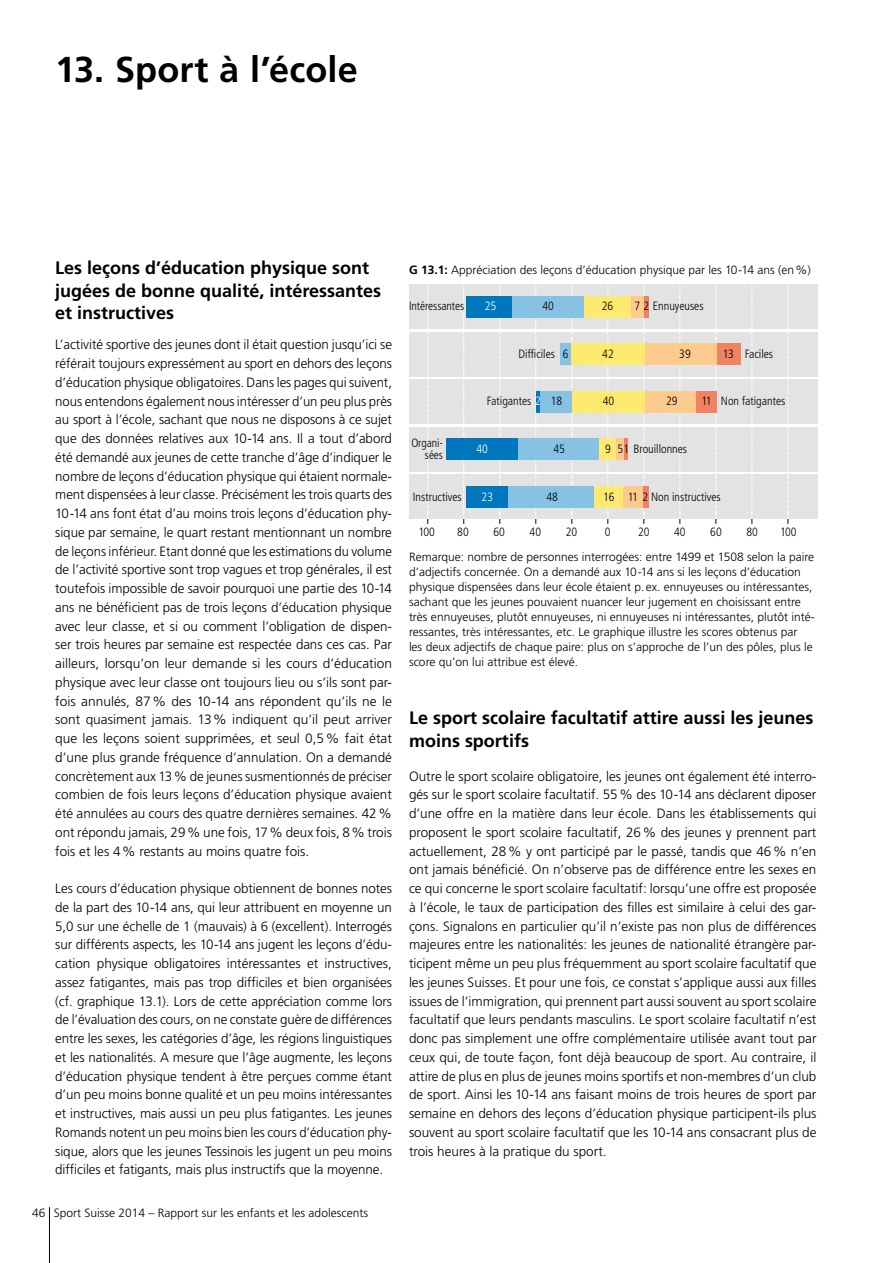
<style>
.page{position:relative;width:893px;height:1263px;background:#fff}
.page>*{position:absolute;margin:0;border:0;box-sizing:border-box;transform-origin:0 0}
.t1{font:700 36px "Frutiger LT";letter-spacing:.005em;color:#000}
.t2{font:700 18px/22.5px "Frutiger LT";color:#000}
.t3{font:300 13.5px/18.8px "Frutiger LT";color:#000;text-align:justify}
.t4{font:300 12px/15px "Frutiger LT";color:#000}
.t5{font:300 condensed 12px/12px "Frutiger LT";color:#000;text-align:right}
.t6{font:300 condensed 12px "Frutiger LT";color:#fff}
.s1{font-weight:700}
.s2{color:#fff}
</style>
<div class="page">
<hr style="left:49px;top:1207px;width:1px;height:56px;background:#000">
<div style="left:409px;top:285px;width:408px;height:44px;background:#e3e3e3"></div>
<div style="left:409px;top:332px;width:408px;height:44px;background:#e3e3e3"></div>
<div style="left:409px;top:380px;width:408px;height:44px;background:#e3e3e3"></div>
<div style="left:409px;top:427px;width:408px;height:44px;background:#e3e3e3"></div>
<div style="left:409px;top:475px;width:408px;height:44px;background:#e3e3e3"></div>
<svg style="left:427px;top:285px;width:1px;height:239px"></svg>
<svg style="left:463px;top:285px;width:1px;height:239px"></svg>
<svg style="left:499px;top:285px;width:1px;height:239px"></svg>
<svg style="left:571px;top:285px;width:1px;height:239px"></svg>
<svg style="left:607px;top:285px;width:1px;height:239px"></svg>
<svg style="left:643px;top:285px;width:1px;height:239px"></svg>
<svg style="left:679px;top:285px;width:1px;height:239px"></svg>
<svg style="left:715px;top:285px;width:1px;height:239px"></svg>
<svg style="left:751px;top:285px;width:1px;height:239px"></svg>
<svg style="left:787px;top:285px;width:1px;height:239px"></svg>
<svg style="left:535px;top:285px;width:1px;height:239px"></svg>
<div style="left:643px;top:296px;width:6px;height:22px;background:#f08161"></div>
<div style="left:631px;top:296px;width:13px;height:22px;background:#fccb8d"></div>
<div style="left:584px;top:296px;width:47px;height:22px;background:#ffea71"></div>
<div style="left:512px;top:296px;width:72px;height:22px;background:#86c2e3"></div>
<div style="left:466px;top:296px;width:46px;height:22px;background:#0077bd"></div>
<div style="left:560px;top:343px;width:11px;height:22px;background:#86c2e3"></div>
<div style="left:571px;top:343px;width:74px;height:22px;background:#ffea71"></div>
<div style="left:645px;top:343px;width:72px;height:22px;background:#fccb8d"></div>
<div style="left:717px;top:343px;width:23px;height:22px;background:#f08161"></div>
<hr style="left:536px;top:391px;width:4px;height:22px;background:#0077bd">
<div style="left:540px;top:391px;width:33px;height:22px;background:#86c2e3"></div>
<div style="left:573px;top:391px;width:72px;height:22px;background:#ffea71"></div>
<div style="left:645px;top:391px;width:51px;height:22px;background:#fccb8d"></div>
<div style="left:696px;top:391px;width:21px;height:22px;background:#f08161"></div>
<div style="left:467px;top:486px;width:41px;height:22px;background:#0077bd"></div>
<div style="left:508px;top:486px;width:86px;height:22px;background:#86c2e3"></div>
<div style="left:594px;top:486px;width:29px;height:22px;background:#ffea71"></div>
<div style="left:623px;top:486px;width:20px;height:22px;background:#fccb8d"></div>
<div style="left:643px;top:486px;width:5px;height:22px;background:#f08161"></div>
<div style="left:446px;top:438px;width:72px;height:22px;background:#0077bd"></div>
<div style="left:518px;top:438px;width:82px;height:22px;background:#86c2e3"></div>
<div style="left:600px;top:438px;width:16px;height:22px;background:#ffea71"></div>
<div style="left:616px;top:438px;width:9px;height:22px;background:#fccb8d"></div>
<hr style="left:625px;top:438px;width:3px;height:22px;background:#f08161">
<h1 class="t1" style="left:55px;top:49px;width:304px">13. Sport à l’école</h1>
<h2 class="t2" style="left:55px;top:257px;width:327px">Les leçons d’éducation physique sont jugées de bonne qualité, intéressantes et instructives</h2>
<p class="t3" style="left:55px;top:335px;width:338px">L’activité sportive des jeunes dont il était question jusqu’ici se référait toujours expressément au sport en dehors des leçons d’éducation physique obligatoires. Dans les pages qui suivent, nous entendons également nous intéresser d’un peu plus près au sport à l’école, sachant que nous ne disposons à ce sujet que des données relatives aux 10-14 ans. Il a tout d’abord été demandé aux jeunes de cette tranche d’âge d’indiquer le nombre de leçons d’éducation physique qui étaient normale&shy;ment dispensées à leur classe. Précisément les trois quarts des 10-14 ans font état d’au moins trois leçons d’éducation phy&shy;sique par semaine, le quart restant mentionnant un nombre de leçons inférieur. Etant donné que les estimations du volume de l’activité sportive sont trop vagues et trop générales, il est toutefois impossible de savoir pourquoi une partie des 10-14 ans ne bénéficient pas de trois leçons d’éducation physique avec leur classe, et si ou comment l’obligation de dispen&shy;ser trois heures par semaine est respectée dans ces cas. Par ailleurs, lorsqu’on leur demande si les cours d’éducation physique avec leur classe ont toujours lieu ou s’ils sont par&shy;fois annulés, 87% des 10-14 ans répondent qu’ils ne le sont quasiment jamais. 13% indiquent qu’il peut arriver que les leçons soient supprimées, et seul 0,5% fait état d’une plus grande fréquence d’annulation. On a demandé concrètement aux 13% de jeunes susmentionnés de préciser combien de fois leurs leçons d’éducation physique avaient été annulées au cours des quatre dernières semaines. 42% ont répondu jamais, 29% une fois, 17% deux fois, 8% trois fois et les 4% restants au moins quatre fois.</p>
<p class="t3" style="left:55px;top:879px;width:338px">Les cours d’éducation physique obtiennent de bonnes notes de la part des 10-14 ans, qui leur attribuent en moyenne un 5,0 sur une échelle de 1 (mauvais) à 6 (excellent). Interrogés sur différents aspects, les 10-14 ans jugent les leçons d’édu&shy;cation physique obligatoires intéressantes et instructives, assez fatigantes, mais pas trop difficiles et bien organisées (cf. graphique 13.1). Lors de cette appréciation comme lors de l’évaluation des cours, on ne constate guère de différences entre les sexes, les catégories d’âge, les régions linguistiques et les nationalités. A mesure que l’âge augmente, les leçons d’éducation physique tendent à être perçues comme étant d’un peu moins bonne qualité et un peu moins intéressantes et instructives, mais aussi un peu plus fatigantes. Les jeunes Romands notent un peu moins bien les cours d’éducation phy&shy;sique, alors que les jeunes Tessinois les jugent un peu moins difficiles et fatigants, mais plus instructifs que la moyenne.</p>
<p class="t4" style="left:32px;top:1206px;width:337px">46 Sport Suisse 2014 – Rapport sur les enfants et les adolescents</p>
<p class="t4" style="left:409px;top:263px;width:403px"><span class="s1">G 13.1:</span> Appréciation des leçons d’éducation physique par les 10-14 ans (en%)</p>
<p class="t5" style="left:409px;top:300px;width:57px">Intéressantes</p>
<p class="t6" style="left:485px;top:299px;width:13px">25</p>
<p class="t5" style="left:542px;top:300px;width:13px">40</p>
<p class="t5" style="left:602px;top:300px;width:13px">26</p>
<p class="t5" style="left:634px;top:300px;width:71px">7 2 Ennuyeuses</p>
<p class="t5" style="left:519px;top:348px;width:51px">Difficiles 6</p>
<p class="t5" style="left:602px;top:348px;width:13px">42</p>
<p class="t5" style="left:679px;top:348px;width:13px">39</p>
<p class="t5" style="left:723px;top:348px;width:52px">13 Faciles</p>
<p class="t5" style="left:487px;top:395px;width:77px">Fatigantes <span class="s2">2</span> 18</p>
<p class="t5" style="left:603px;top:395px;width:13px">40</p>
<p class="t5" style="left:666px;top:395px;width:13px">29</p>
<p class="t5" style="left:702px;top:395px;width:85px">11 Non fatigantes</p>
<p class="t5" style="left:411px;top:437px;width:33px">Organi&shy;sées</p>
<p class="t6" style="left:477px;top:442px;width:13px">40</p>
<p class="t5" style="left:553px;top:443px;width:13px">45</p>
<p class="t5" style="left:605px;top:443px;width:84px">9 51 Brouillonnes</p>
<p class="t5" style="left:413px;top:491px;width:50px">Instructives</p>
<p class="t6" style="left:482px;top:490px;width:13px">23</p>
<p class="t5" style="left:546px;top:491px;width:13px">48</p>
<p class="t5" style="left:603px;top:491px;width:119px">16 11 2 Non instructives</p>
<p class="t5" style="left:418px;top:526px;width:18px">100</p>
<p class="t5" style="left:457px;top:526px;width:13px">80</p>
<p class="t5" style="left:493px;top:526px;width:13px">60</p>
<p class="t5" style="left:530px;top:526px;width:13px">40</p>
<p class="t5" style="left:566px;top:526px;width:13px">20</p>
<p class="t5" style="left:605px;top:526px;width:7px">0</p>
<p class="t5" style="left:638px;top:526px;width:13px">20</p>
<p class="t5" style="left:674px;top:526px;width:13px">40</p>
<p class="t5" style="left:710px;top:526px;width:13px">60</p>
<p class="t5" style="left:746px;top:526px;width:13px">80</p>
<p class="t5" style="left:780px;top:526px;width:18px">100</p>
<p class="t4" style="left:409px;top:549px;width:407px">Remarque: nombre de personnes interrogées: entre 1499 et 1508 selon la paire d’adjectifs concernée. On a demandé aux 10-14 ans si les leçons d’éducation physique dispensées dans leur école étaient p. ex. ennuyeuses ou intéressantes, sachant que les jeunes pouvaient nuancer leur jugement en choisissant entre très ennuyeuses, plutôt ennuyeuses, ni ennuyeuses ni intéressantes, plutôt inté&shy;ressantes, très intéressantes, etc. Le graphique illustre les scores obtenus par<br>les deux adjectifs de chaque paire: plus on s’approche de l’un des pôles, plus le score qu’on lui attribue est élevé.</p>
<h2 class="t2" style="left:409px;top:707px;width:406px">Le sport scolaire facultatif attire aussi les jeunes moins sportifs</h2>
<p class="t3" style="left:409px;top:767px;width:409px">Outre le sport scolaire obligatoire, les jeunes ont également été interro&shy;gés sur le sport scolaire facultatif. 55% des 10-14 ans déclarent diposer d’une offre en la matière dans leur école. Dans les établissements qui proposent le sport scolaire facultatif, 26% des jeunes y prennent part actuellement, 28% y ont participé par le passé, tandis que 46% n’en ont jamais bénéficié. On n’observe pas de différence entre les sexes en ce qui concerne le sport scolaire facultatif: lorsqu’une offre est proposée à l’école, le taux de participation des filles est similaire à celui des gar&shy;çons. Signalons en particulier qu’il n’existe pas non plus de différences majeures entre les nationalités: les jeunes de nationalité étrangère par&shy;ticipent même un peu plus fréquemment au sport scolaire facultatif que les jeunes Suisses. Et pour une fois, ce constat s’applique aussi aux filles issues de l’immigration, qui prennent part aussi souvent au sport scolaire facultatif que leurs pendants masculins. Le sport scolaire facultatif n’est donc pas simplement une offre complémentaire utilisée avant tout par ceux qui, de toute façon, font déjà beaucoup de sport. Au contraire, il attire de plus en plus de jeunes moins sportifs et non-membres d’un club de sport. Ainsi les 10-14 ans faisant moins de trois heures de sport par semaine en dehors des leçons d’éducation physique participent-ils plus souvent au sport scolaire facultatif que les 10-14 ans consacrant plus de trois heures à la pratique du sport.</p>
</div>
